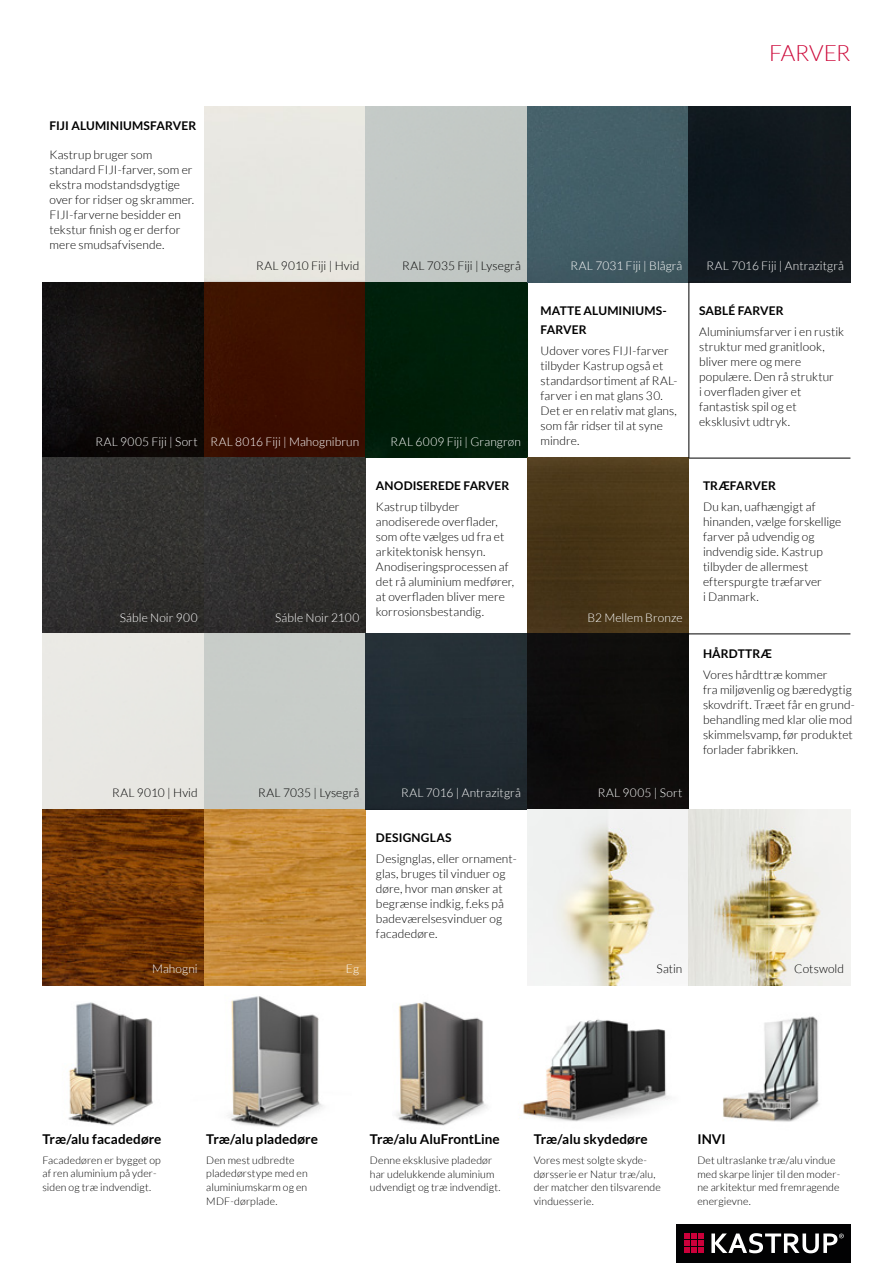
<style>
.page{position:relative;width:893px;height:1263px;background:#fff}
.page>*{position:absolute;margin:0;border:0;box-sizing:border-box;transform-origin:0 0}
.t1{font:300 22.5px "Lato";letter-spacing:-.015em;color:#cc0839}
.t2{font:700 13.5px "Lato";letter-spacing:.005em;color:#000}
.t3{font:300 12px/15px "Lato";letter-spacing:.005em;color:#000}
.t4{font:300 12px "Lato";letter-spacing:.01em;color:#fff}
.t5{font:700 12px/19.5px "Lato";letter-spacing:.01em;color:#000}
.t6{font:300 12px "Lato";letter-spacing:.03em;color:#fff}
.t7{font:300 10.5px/13.5px "Lato";letter-spacing:.01em;color:#000}
</style>
<div class="page">
<div style="left:676px;top:1225px;width:174px;height:38px;background:#020203"></div>
<svg style="left:711px;top:1233px;width:133px;height:20px"></svg>
<svg style="left:684px;top:1233px;width:20px;height:20px"></svg>
<img style="left:43px;top:282px;width:161px;height:703px">
<img style="left:204px;top:106px;width:162px;height:879px">
<img style="left:366px;top:106px;width:161px;height:352px">
<div style="left:366px;top:634px;width:161px;height:175px;background:#222d34"></div>
<img style="left:527px;top:106px;width:323px;height:176px">
<img style="left:527px;top:458px;width:162px;height:527px">
<img style="left:689px;top:809px;width:161px;height:176px">
<hr style="left:689px;top:282px;width:1px;height:176px;background:#000">
<hr style="left:689px;top:458px;width:161px;height:1px;background:#000">
<hr style="left:689px;top:634px;width:161px;height:1px;background:#000">
<img style="left:68px;top:1002px;width:85px;height:124px">
<img style="left:227px;top:996px;width:96px;height:132px">
<img style="left:396px;top:1001px;width:91px;height:125px">
<img style="left:523px;top:1019px;width:146px;height:103px">
<img style="left:723px;top:1016px;width:96px;height:106px">
<h1 class="t1" style="left:769px;top:40px;width:83px">FARVER</h1>
<p class="t5" style="left:50px;top:116px;width:148px">FIJI ALUMINIUMSFARVER</p>
<p class="t3" style="left:50px;top:147px;width:146px">Kastrup bruger som standard FIJI-farver, som er ekstra modstandsdygtige over for ridser og skrammer.<br>FIJI-farverne besidder en tekstur finish og er derfor mere smudsafvisende.</p>
<p class="t3" style="left:256px;top:258px;width:105px">RAL 9010 Fiji | Hvid</p>
<p class="t3" style="left:402px;top:258px;width:120px">RAL 7035 Fiji | Lysegrå</p>
<p class="t4" style="left:571px;top:259px;width:113px">RAL 7031 Fiji | Blågrå</p>
<p class="t4" style="left:706px;top:259px;width:139px">RAL 7016 Fiji | Antrazitgrå</p>
<p class="t4" style="left:95px;top:435px;width:104px">RAL 9005 Fiji | Sort</p>
<p class="t4" style="left:210px;top:435px;width:150px">RAL 8016 Fiji | Mahognibrun</p>
<p class="t4" style="left:391px;top:435px;width:132px">RAL 6009 Fiji | Grangrøn</p>
<p class="t5" style="left:541px;top:300px;width:128px">MATTE ALUMINIUMS-<br>FARVER</p>
<p class="t3" style="left:541px;top:343px;width:138px">Udover vores FIJI-farver tilbyder Kastrup også et standardsortiment af RAL&shy;farver i en mat glans 30.<br>Det er en relativ mat glans, som får ridser til at syne mindre.</p>
<p class="t5" style="left:699px;top:300px;width:86px">SABLÉ FARVER</p>
<p class="t3" style="left:699px;top:324px;width:146px">Aluminiumsfarver i en rustik struktur med granitlook, bliver mere og mere populære. Den rå struktur<br>i overfladen giver et fantastisk spil og et eksklusivt udtryk.</p>
<p class="t4" style="left:120px;top:611px;width:79px">Sáble Noir 900</p>
<p class="t4" style="left:275px;top:611px;width:86px">Sáble Noir 2100</p>
<p class="t5" style="left:376px;top:476px;width:135px">ANODISEREDE FARVER</p>
<p class="t3" style="left:376px;top:500px;width:140px">Kastrup tilbyder anodiserede overflader, som ofte vælges ud fra et arkitektonisk hensyn.<br>Anodiseringsprocessen af det rå aluminium medfører, at overfladen bliver mere korrosionsbestandig.</p>
<p class="t4" style="left:587px;top:611px;width:96px">B2 Mellem Bronze</p>
<p class="t5" style="left:703px;top:476px;width:74px">TRÆFARVER</p>
<p class="t3" style="left:703px;top:500px;width:140px">Du kan, uafhængigt af hinanden, vælge forskellige farver på udvendig og indvendig side. Kastrup tilbyder de allermest efterspurgte træfarver<br>i Danmark.</p>
<p class="t5" style="left:703px;top:644px;width:71px">HÅRDTTRÆ</p>
<p class="t3" style="left:703px;top:667px;width:152px">Vores hårdttræ kommer<br>fra miljøvenlig og bæredygtig skovdrift. Træet får en grund&shy;behandling med klar olie mod skimmelsvamp, før produktet forlader fabrikken.</p>
<p class="t3" style="left:112px;top:785px;width:87px">RAL 9010 | Hvid</p>
<p class="t3" style="left:258px;top:785px;width:103px">RAL 7035 | Lysegrå</p>
<p class="t4" style="left:401px;top:787px;width:121px">RAL 7016 | Antrazitgrå</p>
<p class="t6" style="left:598px;top:787px;width:86px">RAL 9005 | Sort</p>
<p class="t5" style="left:376px;top:828px;width:77px">DESIGNGLAS</p>
<p class="t3" style="left:376px;top:851px;width:142px">Designglas, eller ornament&shy;glas, bruges til vinduer og døre, hvor man ønsker at begrænse indkig, f.eks på badeværelsesvinduer og facadedøre.</p>
<p class="t4" style="left:152px;top:962px;width:47px">Mahogni</p>
<p class="t4" style="left:346px;top:962px;width:15px">Eg</p>
<p class="t3" style="left:656px;top:961px;width:27px">Satin</p>
<p class="t3" style="left:794px;top:961px;width:51px">Cotswold</p>
<p class="t2" style="left:43px;top:1131px;width:120px">Træ/alu facadedøre</p>
<p class="t2" style="left:206px;top:1131px;width:113px">Træ/alu pladedøre</p>
<p class="t2" style="left:370px;top:1131px;width:131px">Træ/alu AluFrontLine</p>
<p class="t2" style="left:534px;top:1131px;width:116px">Træ/alu skydedøre</p>
<p class="t2" style="left:697px;top:1131px;width:30px">INVI</p>
<p class="t7" style="left:43px;top:1153px;width:120px">Facadedøren er bygget op af ren aluminium på yder&shy;siden og træ indvendigt.</p>
<p class="t7" style="left:206px;top:1153px;width:103px">Den mest udbredte pladedørstype med en aluminiumskarm og en<br>MDF-dørplade.</p>
<p class="t7" style="left:370px;top:1153px;width:132px">Denne eksklusive pladedør har udelukkende aluminium udvendigt og træ indvendigt.</p>
<p class="t7" style="left:534px;top:1153px;width:129px">Vores mest solgte skyde&shy;dørsserie er Natur træ/alu, der matcher den tilsvarende vinduesserie.</p>
<p class="t7" style="left:697px;top:1153px;width:144px">Det ultraslanke træ/alu vindue med skarpe linjer til den moder&shy;ne arkitektur med fremragende energievne.</p>
</div>
